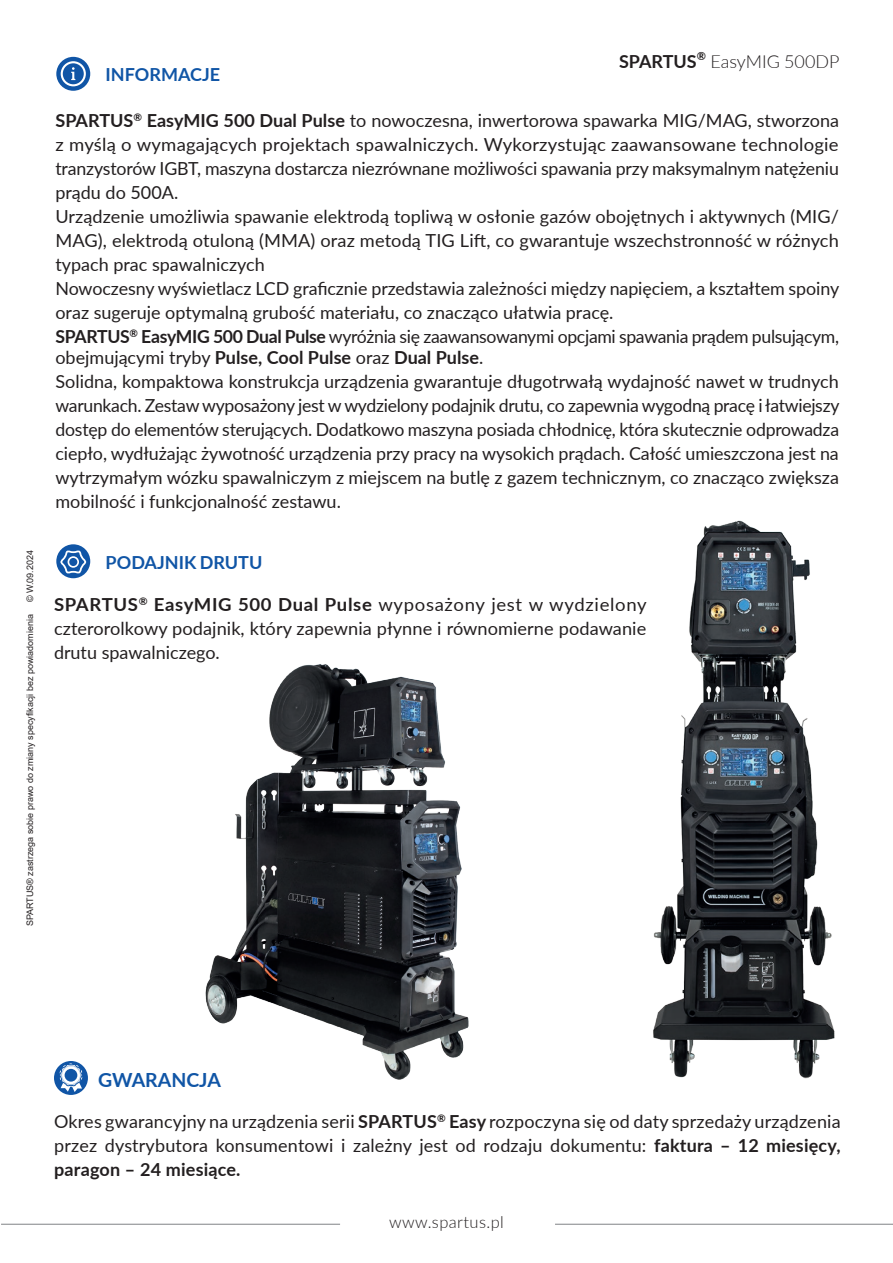
<style>
.page{position:relative;width:893px;height:1263px;background:#fff}
.page>*{position:absolute;margin:0;border:0;box-sizing:border-box;transform-origin:0 0}
.t1{font:700 19.5px "Lato";color:#1055a6}
.t2{font:18px/24px "Lato";letter-spacing:-.005em;color:#231f20}
.t3{font:700 18px "Lato";color:#1055a6}
.t4{font:300 18px "Lato";color:#231f20}
.t5{font:700 18px "Lato";color:#231f20}
.t6{font:300 16.5px "Lato";letter-spacing:.025em;color:#231f20}
.t7{font:700 11.25px "Lato";color:#231f20}
.t8{font:9px "Arial";color:#231f20}
.s1{font-weight:700}
</style>
<div class="page">
<hr style="left:1px;top:1224px;width:339px;height:1px;background:#808285">
<hr style="left:555px;top:1224px;width:338px;height:1px;background:#808285">
<svg style="left:56px;top:57px;width:34px;height:34px"></svg>
<div style="left:54px;top:1061px;width:34px;height:34px;background:#1055a6;border-radius:50%"></div>
<svg style="left:59px;top:1063px;width:24px;height:29px"></svg>
<div style="left:65px;top:1069px;width:12px;height:12px;background:#1055a6;border-radius:50%"></div>
<svg style="left:56px;top:544px;width:34px;height:34px"></svg>
<img style="left:205px;top:664px;width:264px;height:416px">
<img style="left:653px;top:520px;width:182px;height:559px">
<p class="t8" style="left:24px;top:602px;width:54px;rotate:-90deg">© W.09.2024</p>
<p class="t8" style="left:24px;top:926px;width:314px;rotate:-90deg">SPARTUS® zastrzega sobie prawo do zmiany specyfikacji bez powiadomienia</p>
<p class="t3" style="left:106px;top:61px;width:116px">INFORMACJE</p>
<p class="t5" style="left:619px;top:48px;width:79px">SPARTUS</p>
<p class="t7" style="left:697px;top:48px;width:11px">®</p>
<p class="t4" style="left:710px;top:49px;width:130px">EasyMIG 500DP</p>
<p class="t2" style="left:55px;top:107px;width:785px"><span class="s1">SPARTUS</span><sup>®</sup> <span class="s1">EasyMIG 500 Dual Pulse</span> to nowoczesna, inwertorowa spawarka MIG/MAG, stworzona z myślą o wymagających projektach spawalniczych. Wykorzystując zaawansowane technologie tranzystorów IGBT, maszyna dostarcza niezrównane możliwości spawania przy maksymalnym natężeniu prądu do 500A.<br>Urządzenie umożliwia spawanie elektrodą topliwą w osłonie gazów obojętnych i aktywnych (MIG/ MAG), elektrodą otuloną (MMA) oraz metodą TIG Lift, co gwarantuje wszechstronność w różnych typach prac spawalniczych<br>Nowoczesny wyświetlacz LCD graficznie przedstawia zależności między napięciem, a kształtem spoiny oraz sugeruje optymalną grubość materiału, co znacząco ułatwia pracę.<br><span class="s1">SPARTUS</span><sup>®</sup> <span class="s1">EasyMIG 500 Dual Pulse</span> wyróżnia się zaawansowanymi opcjami spawania prądem pulsującym,</p>
<p class="t2" style="left:55px;top:345px;width:785px">obejmującymi tryby <span class="s1">Pulse, Cool Pulse</span> oraz <span class="s1">Dual Pulse</span>.<br>Solidna, kompaktowa konstrukcja urządzenia gwarantuje długotrwałą wydajność nawet w trudnych warunkach. Zestaw wyposażony jest w wydzielony podajnik drutu, co zapewnia wygodną pracę i łatwiejszy dostęp do elementów sterujących. Dodatkowo maszyna posiada chłodnicę, która skutecznie odprowadza ciepło, wydłużając żywotność urządzenia przy pracy na wysokich prądach. Całość umieszczona jest na wytrzymałym wózku spawalniczym z miejscem na butlę z gazem technicznym, co znacząco zwiększa mobilność i funkcjonalność zestawu.</p>
<p class="t3" style="left:106px;top:549px;width:158px">PODAJNIK DRUTU</p>
<p class="t2" style="left:54px;top:592px;width:594px;text-align:justify"><span class="s1">SPARTUS</span><sup>®</sup> <span class="s1">EasyMIG 500 Dual Pulse</span> wyposażony jest w wydzielony czterorolkowy podajnik, który zapewnia płynne i równomierne podawanie drutu spawalniczego.</p>
<p class="t1" style="left:98px;top:1066px;width:124px">GWARANCJA</p>
<p class="t2" style="left:54px;top:1109px;width:788px;text-align:justify">Okres gwarancyjny na urządzenia serii <span class="s1">SPARTUS</span><sup>®</sup> <span class="s1">Easy</span> rozpoczyna się od daty sprzedaży urządzenia przez dystrybutora konsumentowi i zależny jest od rodzaju dokumentu: <span class="s1">faktura – 12 miesięcy, paragon – 24 miesiące.</span></p>
<p class="t6" style="left:389px;top:1210px;width:116px">www.spartus.pl</p>
</div>
